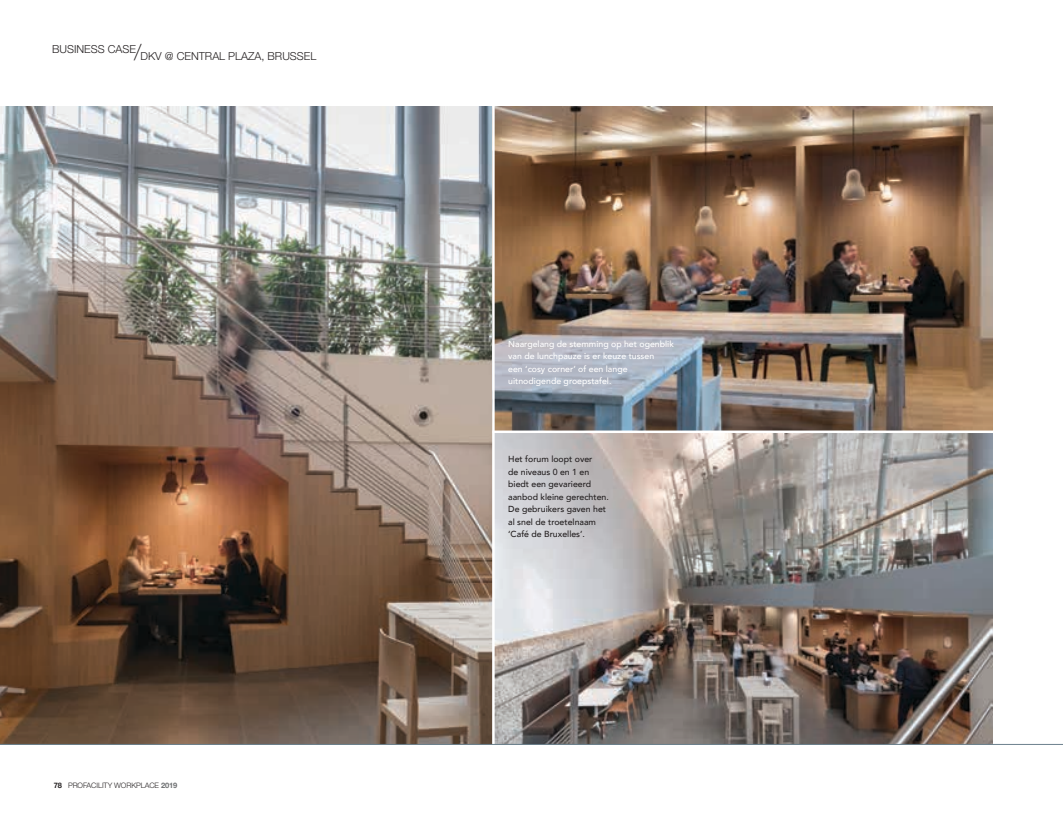
<style>
.page{position:relative;width:1063px;height:815px;background:#fff}
.page>*{position:absolute;margin:0;border:0;box-sizing:border-box;transform-origin:0 0}
.t1{font:300 11px "Helvetica Neue";color:#231f20}
.t2{font:500 8.75px/12.5px "Avenir";color:#231f20}
.t3{font:500 8.75px/12.5px "Avenir";color:#fff}
.t4{font:300 7.5px "Helvetica Neue";letter-spacing:-.01em;color:#231f20}
.s1{font-weight:100;font-size:22.12px}
.s2{font-weight:700}
.s3{font-weight:700;color:#6d6f71}
</style>
<div class="page">
<img style="left:0;top:106px;width:492px;height:638px">
<img style="left:495px;top:433px;width:497px;height:311px">
<img style="left:495px;top:106px;width:497px;height:325px">
<hr style="left:0;top:744px;width:1063px;height:1px;background:#6c818d">
<p class="t1" style="left:52px;top:49px;width:266px">BUSINESS CASE <span class="s1">/</span>DKV @ CENTRAL PLAZA, BRUSSEL</p>
<p class="t4" style="left:54px;top:781px;width:125px"><span class="s2">78</span> PROFACILITY WORKPLACE <span class="s3">2019</span></p>
<p class="t3" style="left:508px;top:337px;width:167px">Naargelang de stemming op het ogenblik van de lunchpauze is er keuze tussen<br>een ‘cosy corner’ of een lange uitnodigende groepstafel.</p>
<p class="t2" style="left:508px;top:453px;width:102px">Het forum loopt over<br>de niveaus 0 en 1 en biedt een gevarieerd aanbod kleine gerechten.<br>De gebruikers gaven het al snel de troetelnaam ‘Café de Bruxelles’.</p>
</div>
